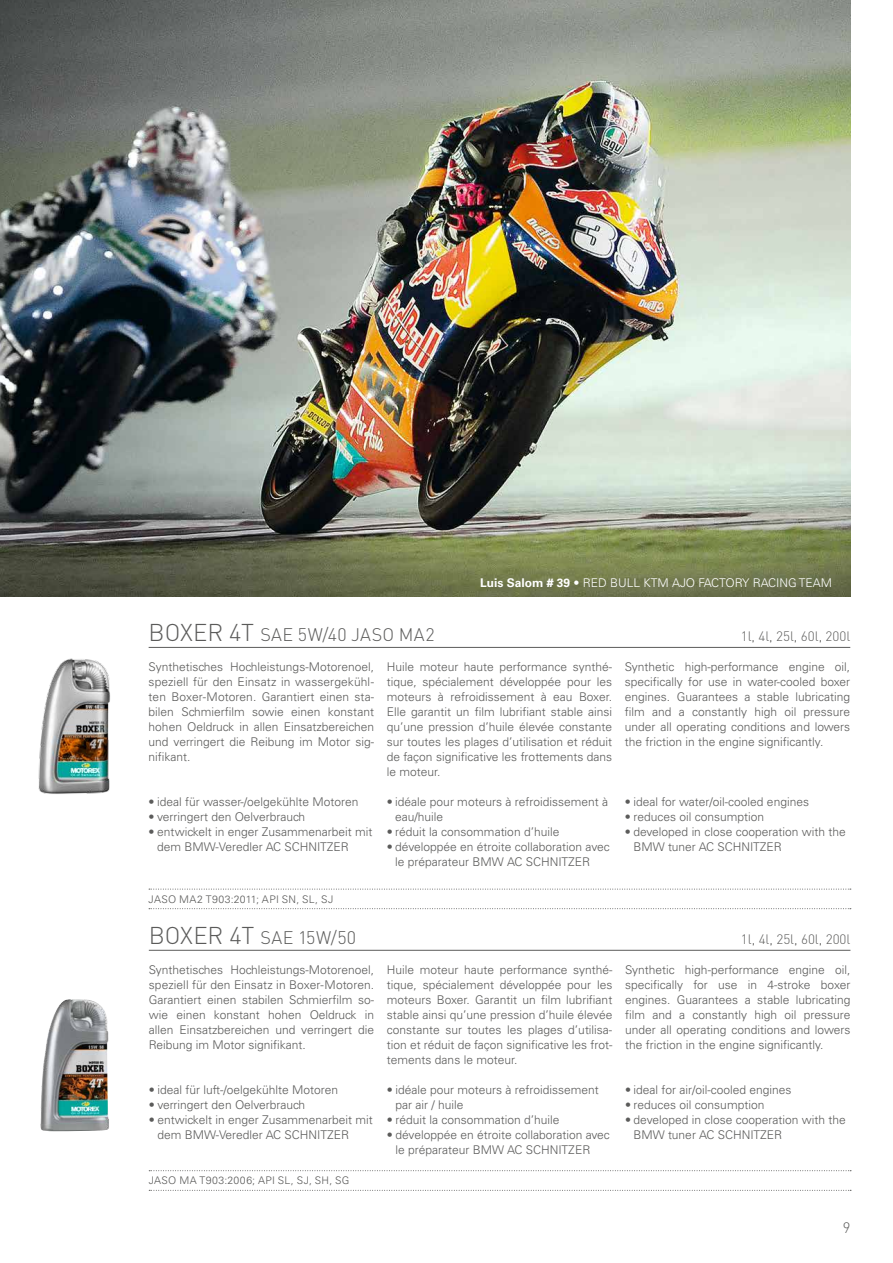
<style>
.page{position:relative;width:893px;height:1263px;background:#fff}
.page>*{position:absolute;margin:0;border:0;box-sizing:border-box;transform-origin:0 0}
.t1{font:300 18px "DIN";letter-spacing:.02em;color:#5b5b5a}
.t2{font:300 15px "DIN";color:#5b5b5a}
.t3{font:300 13.5px "DIN";color:#5b5b5a}
.t4{font:300 12px/15px "Univers LT Std";color:#5b5b5a}
.t5{font:300 12px "Univers LT Std";color:#fff}
.t6{font:300 10.5px "Univers LT Std";letter-spacing:.03em;color:#5b5b5a}
.s1{font-weight:700}
.s2{font-size:24px}
</style>
<div class="page">
<svg style="left:149px;top:1170px;width:702px;height:1px"></svg>
<svg style="left:149px;top:1190px;width:702px;height:1px"></svg>
<hr style="left:149px;top:950px;width:701px;height:1px;background:#5b5b5a">
<img style="left:40px;top:999px;width:69px;height:132px">
<svg style="left:149px;top:889px;width:702px;height:1px"></svg>
<svg style="left:149px;top:908px;width:702px;height:1px"></svg>
<hr style="left:149px;top:647px;width:701px;height:1px;background:#5b5b5a">
<img style="left:38px;top:658px;width:72px;height:136px">
<img style="left:0;top:0;width:850px;height:596px">
<p class="t5" style="left:480px;top:576px;width:353px"><span class="s1">Luis Salom # 39</span> • RED BULL KTM AJO FACTORY RACING TEAM</p>
<h1 class="t1" style="left:149px;top:622px;width:287px"><span class="s2">BOXER 4T</span> SAE 5W/40 JASO MA2</h1>
<p class="t3" style="left:741px;top:627px;width:111px">1l, 4l, 25l, 60l, 200l</p>
<p class="t4" style="left:149px;top:659px;width:227px;text-align:justify">Synthetisches Hochleistungs-Motorenoel, speziell für den Einsatz in wassergekühl&shy;ten Boxer-Motoren. Garantiert einen sta&shy;bilen Schmierfilm sowie einen konstant hohen Oeldruck in allen Einsatzbereichen und verringert die Reibung im Motor sig&shy;nifikant.</p>
<p class="t4" style="left:149px;top:794px;width:211px">• ideal für wasser-/oelgekühlte Motoren</p>
<p class="t4" style="left:149px;top:809px;width:158px">• verringert den Oelverbrauch</p>
<p class="t4" style="left:157px;top:824px;width:217px;text-indent:-9px">• entwickelt in enger Zusammenarbeit mit dem BMW-Veredler AC SCHNITZER</p>
<p class="t6" style="left:149px;top:893px;width:186px">JASO MA2 T903:2011; API SN, SL, SJ</p>
<p class="t4" style="left:387px;top:659px;width:227px;text-align:justify">Huile moteur haute performance synthé&shy;tique, spécialement développée pour les moteurs à refroidissement à eau Boxer.<br>Elle garantit un film lubrifiant stable ainsi qu’une pression d’huile élevée constante sur toutes les plages d’utilisation et réduit de façon significative les frottements dans le moteur.</p>
<p class="t4" style="left:395px;top:794px;width:214px;text-indent:-9px">• idéale pour moteurs à refroidissement à eau/huile</p>
<p class="t4" style="left:387px;top:824px;width:174px">• réduit la consommation d’huile</p>
<p class="t4" style="left:395px;top:839px;width:216px;text-indent:-9px">• développée en étroite collaboration avec le préparateur BMW AC SCHNITZER</p>
<p class="t4" style="left:625px;top:659px;width:227px;text-align:justify">Synthetic high-performance engine oil, specifically for use in water-cooled boxer engines. Guarantees a stable lubricating film and a constantly high oil pressure under all operating conditions and lowers the friction in the engine significantly.</p>
<p class="t4" style="left:625px;top:794px;width:186px">• ideal for water/oil-cooled engines</p>
<p class="t4" style="left:625px;top:809px;width:141px">• reduces oil consumption</p>
<p class="t4" style="left:633px;top:824px;width:214px;text-indent:-9px">• developed in close cooperation with the<br>BMW tuner AC SCHNITZER</p>
<h1 class="t1" style="left:149px;top:925px;width:209px"><span class="s2">BOXER 4T</span> SAE 15W/50</h1>
<p class="t3" style="left:741px;top:929px;width:111px">1l, 4l, 25l, 60l, 200l</p>
<p class="t4" style="left:149px;top:962px;width:227px;text-align:justify">Synthetisches Hochleistungs-Motorenoel, speziell für den Einsatz in Boxer-Motoren.<br>Garantiert einen stabilen Schmierfilm so&shy;wie einen konstant hohen Oeldruck in allen Einsatzbereichen und verringert die Reibung im Motor signifikant.</p>
<p class="t4" style="left:149px;top:1082px;width:191px">• ideal für luft-/oelgekühlte Motoren</p>
<p class="t4" style="left:149px;top:1097px;width:158px">• verringert den Oelverbrauch</p>
<p class="t4" style="left:157px;top:1112px;width:217px;text-indent:-9px">• entwickelt in enger Zusammenarbeit mit dem BMW-Veredler AC SCHNITZER</p>
<p class="t6" style="left:149px;top:1174px;width:202px">JASO MA T903:2006; API SL, SJ, SH, SG</p>
<p class="t4" style="left:387px;top:962px;width:227px;text-align:justify">Huile moteur haute performance synthé&shy;tique, spécialement développée pour les moteurs Boxer. Garantit un film lubrifiant stable ainsi qu’une pression d’huile élevée constante sur toutes les plages d’utilisa&shy;tion et réduit de façon significative les frot&shy;tements dans le moteur.</p>
<p class="t4" style="left:395px;top:1082px;width:205px;text-indent:-9px">• idéale pour moteurs à refroidissement par air / huile</p>
<p class="t4" style="left:387px;top:1112px;width:174px">• réduit la consommation d’huile</p>
<p class="t4" style="left:395px;top:1127px;width:216px;text-indent:-9px">• développée en étroite collaboration avec le préparateur BMW AC SCHNITZER</p>
<p class="t4" style="left:625px;top:962px;width:227px;text-align:justify">Synthetic high-performance engine oil, specifically for use in 4-stroke boxer engines. Guarantees a stable lubricating film and a constantly high oil pressure under all operating conditions and lowers the friction in the engine significantly.</p>
<p class="t4" style="left:625px;top:1082px;width:168px">• ideal for air/oil-cooled engines</p>
<p class="t4" style="left:625px;top:1097px;width:141px">• reduces oil consumption</p>
<p class="t4" style="left:634px;top:1112px;width:214px;text-indent:-9px">• developed in close cooperation with the<br>BMW tuner AC SCHNITZER</p>
<p class="t2" style="left:843px;top:1217px;width:9px">9</p>
</div>
